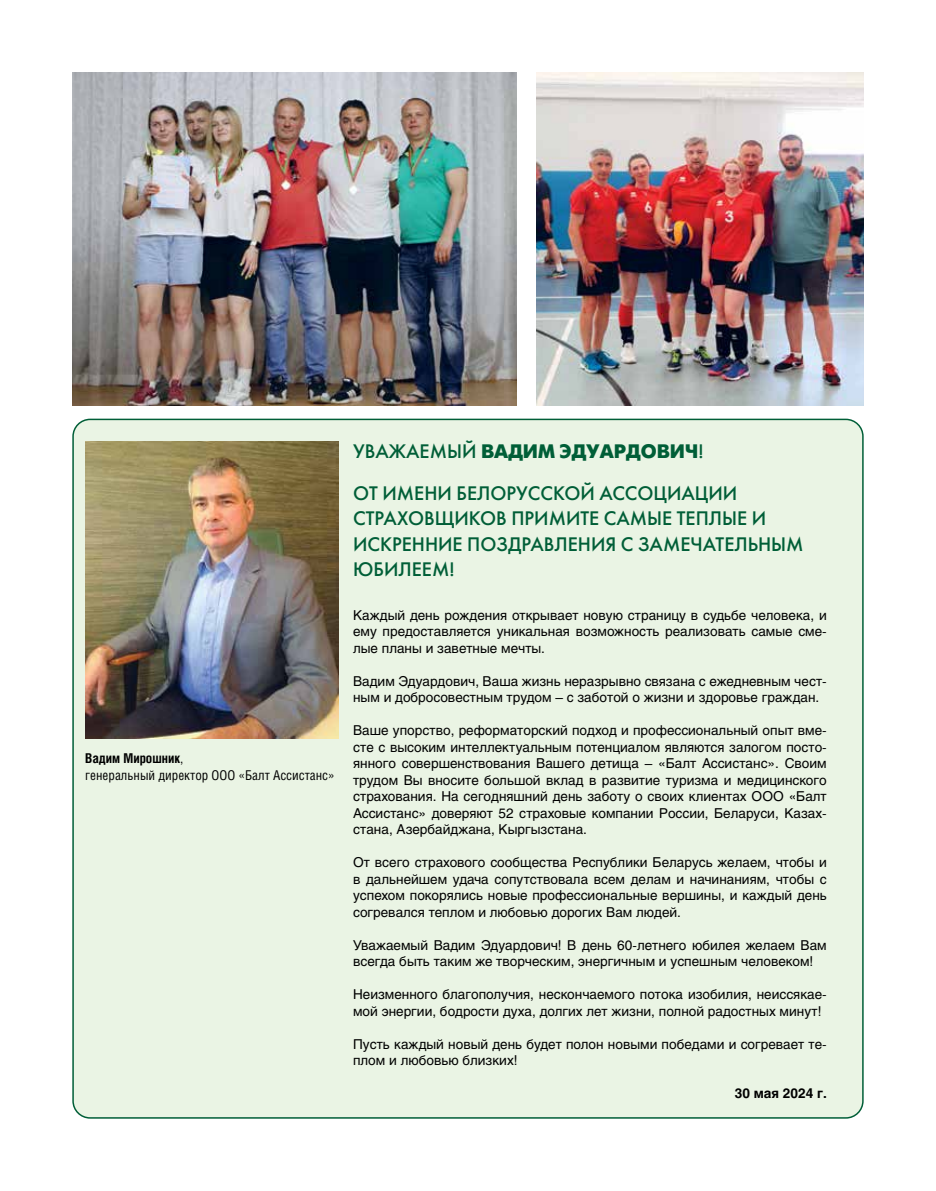
<style>
.page{position:relative;width:936px;height:1191px;background:#fff}
.page>*{position:absolute;margin:0;border:0;box-sizing:border-box;transform-origin:0 0}
.t1{font:19.5px/25.5px "Futura Futuris C";color:#005e37}
.t2{font:13.5px/16.5px "Helios C";color:#000}
.t3{font:13.5px/16.5px "Helios Cond C";color:#000}
.t4{font:700 13.5px "Helios C";color:#000}
.s1{font-weight:700}
</style>
<div class="page">
<div style="left:73px;top:419px;width:789px;height:699px;background:#eaf4e4;border-radius:17px"></div>
<img style="left:536px;top:72px;width:327px;height:333px">
<img style="left:72px;top:72px;width:444px;height:333px">
<img style="left:85px;top:442px;width:254px;height:296px">
<p class="t3" style="left:85px;top:749px;width:251px"><span class="s1">Вадим Мирошник</span>,<br>генеральный директор ООО «Балт Ассистанс»</p>
<h1 class="t1" style="left:353px;top:430px;width:385px;line-height:42px">УВАЖАЕМЫЙ <span class="s1">ВАДИМ ЭДУАРДОВИЧ</span>!<br>ОТ ИМЕНИ БЕЛОРУССКОЙ АССОЦИАЦИИ</h1>
<h1 class="t1" style="left:353px;top:506px;width:452px">СТРАХОВЩИКОВ ПРИМИТЕ САМЫЕ ТЕПЛЫЕ И<br>ИСКРЕННИЕ ПОЗДРАВЛЕНИЯ С ЗАМЕЧАТЕЛЬНЫМ<br>ЮБИЛЕЕМ!</h1>
<p class="t2" style="left:353px;top:606px;width:475px;text-align:justify">Каждый день рождения открывает новую страницу в судьбе человека, и ему предоставляется уникальная возможность реализовать самые сме&shy;лые планы и заветные мечты.</p>
<p class="t2" style="left:353px;top:672px;width:475px">Вадим Эдуардович, Ваша жизнь неразрывно связана с ежедневным чест&shy;ным и добросовестным трудом – с заботой о жизни и здоровье граждан.</p>
<p class="t2" style="left:353px;top:722px;width:475px;text-align:justify">Ваше упорство, реформаторский подход и профессиональный опыт вме&shy;сте с высоким интеллектуальным потенциалом являются залогом посто&shy;янного совершенствования Вашего детища – «Балт Ассистанс». Своим трудом Вы вносите большой вклад в развитие туризма и медицинского страхования. На сегодняшний день заботу о своих клиентах ООО «Балт Ассистанс» доверяют 52 страховые компании России, Беларуси, Казах&shy;стана, Азербайджана, Кыргызстана.</p>
<p class="t2" style="left:353px;top:854px;width:475px;text-align:justify">От всего страхового сообщества Республики Беларусь желаем, чтобы и в дальнейшем удача сопутствовала всем делам и начинаниям, чтобы с успехом покорялись новые профессиональные вершины, и каждый день согревался теплом и любовью дорогих Вам людей.</p>
<p class="t2" style="left:353px;top:936px;width:475px">Уважаемый Вадим Эдуардович! В день 60-летнего юбилея желаем Вам всегда быть таким же творческим, энергичным и успешным человеком!</p>
<p class="t2" style="left:353px;top:986px;width:475px">Неизменного благополучия, нескончаемого потока изобилия, неиссякае&shy;мой энергии, бодрости духа, долгих лет жизни, полной радостных минут!</p>
<p class="t2" style="left:353px;top:1035px;width:475px">Пусть каждый новый день будет полон новыми победами и согревает те&shy;плом и любовью близких!</p>
<p class="t4" style="left:734px;top:1085px;width:93px">30 мая 2024 г.</p>
</div>
